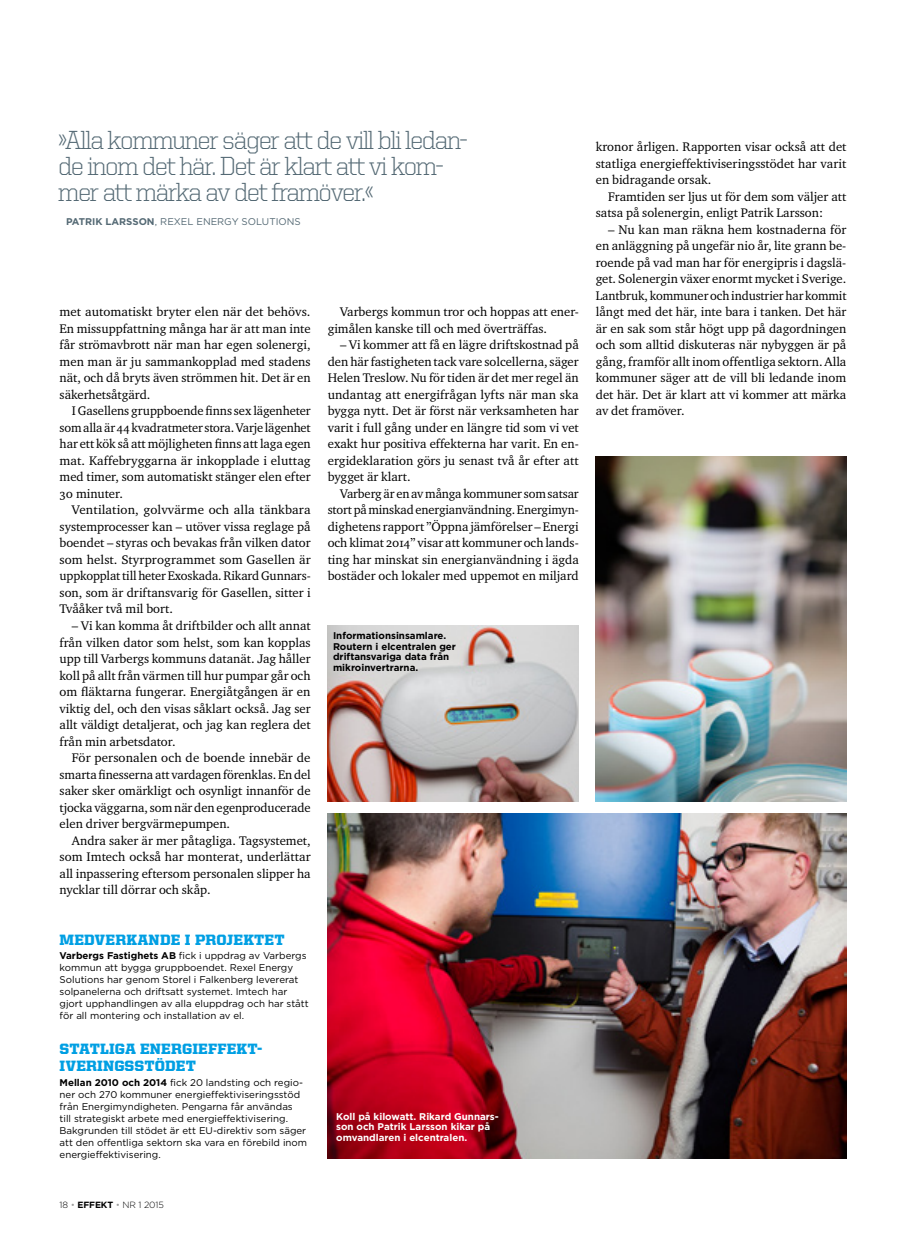
<style>
.page{position:relative;width:915px;height:1234px;background:#fff}
.page>*{position:absolute;margin:0;border:0;box-sizing:border-box;transform-origin:0 0}
.t1{font:300 26.25px/25.8px "United Serif Reg";letter-spacing:-.05em;color:#546974}
.t2{font:900 15px/17.1px "United Serif Reg";letter-spacing:.01em;color:#009fe3}
.t3{font:12.75px/16.5px "Charter ITC Regu OS";color:#000;text-align:justify}
.t4{font:9.75px/12px "Gotham";color:#000}
.t5{font:700 9.75px/10.5px "Gotham";color:#000}
.t6{font:700 9.75px/10.5px "Gotham";color:#fff}
.t7{font:9.75px "Gotham";color:#546974}
.t8{font:300 9px "Gotham";letter-spacing:-.01em;color:#000}
.s1{font-weight:700}
.s2{color:#9d9d9c}
</style>
<div class="page">
<img style="left:595px;top:456px;width:251px;height:345px">
<img style="left:327px;top:625px;width:251px;height:176px">
<img style="left:327px;top:813px;width:519px;height:345px">
<h1 class="t1" style="left:58px;top:127px;width:410px">»Alla kommuner säger att de vill bli ledan&shy;de inom det här. Det är klart att vi kom&shy;mer att märka av det framöver.«</h1>
<p class="t7" style="left:66px;top:216px;width:236px"><span class="s1">PATRIK LARSSON</span>, REXEL ENERGY SOLUTIONS</p>
<p class="t3" style="left:60px;top:303px;width:252px">met automatiskt bryter elen när det behövs.<br>En missuppfattning många har är att man inte får strömavbrott när man har egen solenergi, men man är ju sammankopplad med stadens nät, och då bryts även strömmen hit. Det är en säkerhetsåtgärd.</p>
<p class="t3" style="left:60px;top:402px;width:252px;text-indent:12px">I Gasellens gruppboende finns sex lägenheter som alla är 44 kvadratmeter stora. Varje lägenhet har ett kök så att möjligheten finns att laga egen mat. Kaffebryggarna är inkopplade i eluttag med timer, som automatiskt stänger elen efter 30 minuter.</p>
<p class="t3" style="left:60px;top:501px;width:252px;text-indent:12px">Ventilation, golvvärme och alla tänkbara systemprocesser kan – utöver vissa reglage på boendet – styras och bevakas från vilken dator som helst. Styrprogrammet som Gasellen är uppkopplat till heter Exoskada. Rikard Gunnars&shy;son, som är driftansvarig för Gasellen, sitter i Tvååker två mil bort.</p>
<p class="t3" style="left:60px;top:617px;width:252px;text-indent:12px">– Vi kan komma åt driftbilder och allt annat från vilken dator som helst, som kan kopplas upp till Varbergs kommuns datanät. Jag håller koll på allt från värmen till hur pumpar går och om fläktarna fungerar. Energiåtgången är en viktig del, och den visas såklart också. Jag ser allt väldigt detaljerat, och jag kan reglera det från min arbetsdator.</p>
<p class="t3" style="left:60px;top:749px;width:252px;text-indent:12px">För personalen och de boende innebär de smarta finesserna att vardagen förenklas. En del saker sker omärkligt och osynligt innanför de tjocka väggarna, som när den egenproducerade elen driver bergvärmepumpen.</p>
<p class="t3" style="left:60px;top:831px;width:252px;text-indent:12px">Andra saker är mer påtagliga. Tagsystemet, som Imtech också har monterat, underlättar all inpassering eftersom personalen slipper ha nycklar till dörrar och skåp.</p>
<p class="t2" style="left:60px;top:930px;width:226px">MEDVERKANDE I PROJEKTET</p>
<p class="t4" style="left:60px;top:949px;width:251px"><span class="s1">Varbergs Fastighets AB</span> fick i uppdrag av Varbergs kommun att bygga gruppboendet. Rexel Energy Solutions har genom Storel i Falkenberg levererat solpanelerna och driftsatt systemet. Imtech har gjort upphandlingen av alla eluppdrag och har stått för all montering och installation av el.</p>
<p class="t2" style="left:60px;top:1040px;width:204px">STATLIGA ENERGIEFFEKT-<br>IVERINGSSTÖDET</p>
<p class="t4" style="left:60px;top:1076px;width:249px"><span class="s1">Mellan 2010 och 2014</span> fick 20 landsting och regio&shy;ner och 270 kommuner energieffektiviseringsstöd från Energimyndigheten. Pengarna får användas<br>till strategiskt arbete med energieffektivisering.<br>Bakgrunden till stödet är ett EU-direktiv som säger att den offentliga sektorn ska vara en förebild inom energieffektivisering.</p>
<p class="t8" style="left:60px;top:1199px;width:106px">18 <span class="s2">•</span> <span class="s1">EFFEKT</span> <span class="s2">•</span> NR 1 2015</p>
<p class="t3" style="left:327px;top:303px;width:252px;text-indent:12px">Varbergs kommun tror och hoppas att ener&shy;gimålen kanske till och med överträffas.</p>
<p class="t3" style="left:327px;top:336px;width:252px;text-indent:12px">– Vi kommer att få en lägre driftskostnad på den här fastigheten tack vare solcellerna, säger Helen Treslow. Nu för tiden är det mer regel än undantag att energifrågan lyfts när man ska bygga nytt. Det är först när verksamheten har varit i full gång under en längre tid som vi vet exakt hur positiva effekterna har varit. En en&shy;ergideklaration görs ju senast två år efter att bygget är klart.</p>
<p class="t3" style="left:327px;top:485px;width:252px;text-indent:12px">Varberg är en av många kommuner som satsar stort på minskad energianvändning. Energimyn&shy;dighetens rapport ”Öppna jämförelser – Energi och klimat 2014” visar att kommuner och lands&shy;ting har minskat sin energianvändning i ägda bostäder och lokaler med uppemot en miljard</p>
<p class="t5" style="left:333px;top:630px;width:124px">Informationsinsamlare.<br>Routern i elcentralen ger driftansvariga data från mikroinvertrarna.</p>
<p class="t6" style="left:336px;top:1110px;width:164px">Koll på kilowatt. Rikard Gunnars&shy;son och Patrik Larsson kikar på omvandlaren i elcentralen.</p>
<p class="t3" style="left:595px;top:138px;width:252px">kronor årligen. Rapporten visar också att det statliga energieffektiviseringsstödet har varit en bidragande orsak.</p>
<p class="t3" style="left:595px;top:188px;width:252px;text-indent:12px">Framtiden ser ljus ut för dem som väljer att satsa på solenergin, enligt Patrik Larsson:</p>
<p class="t3" style="left:595px;top:221px;width:252px;text-indent:12px">– Nu kan man räkna hem kostnaderna för en anläggning på ungefär nio år, lite grann be&shy;roende på vad man har för energipris i dagslä&shy;get. Solenergin växer enormt mycket i Sverige.<br>Lantbruk, kommuner och industrier har kommit långt med det här, inte bara i tanken. Det här är en sak som står högt upp på dagordningen och som alltid diskuteras när nybyggen är på gång, framför allt inom offentliga sektorn. Alla kommuner säger att de vill bli ledande inom det här. Det är klart att vi kommer att märka av det framöver.</p>
</div>
